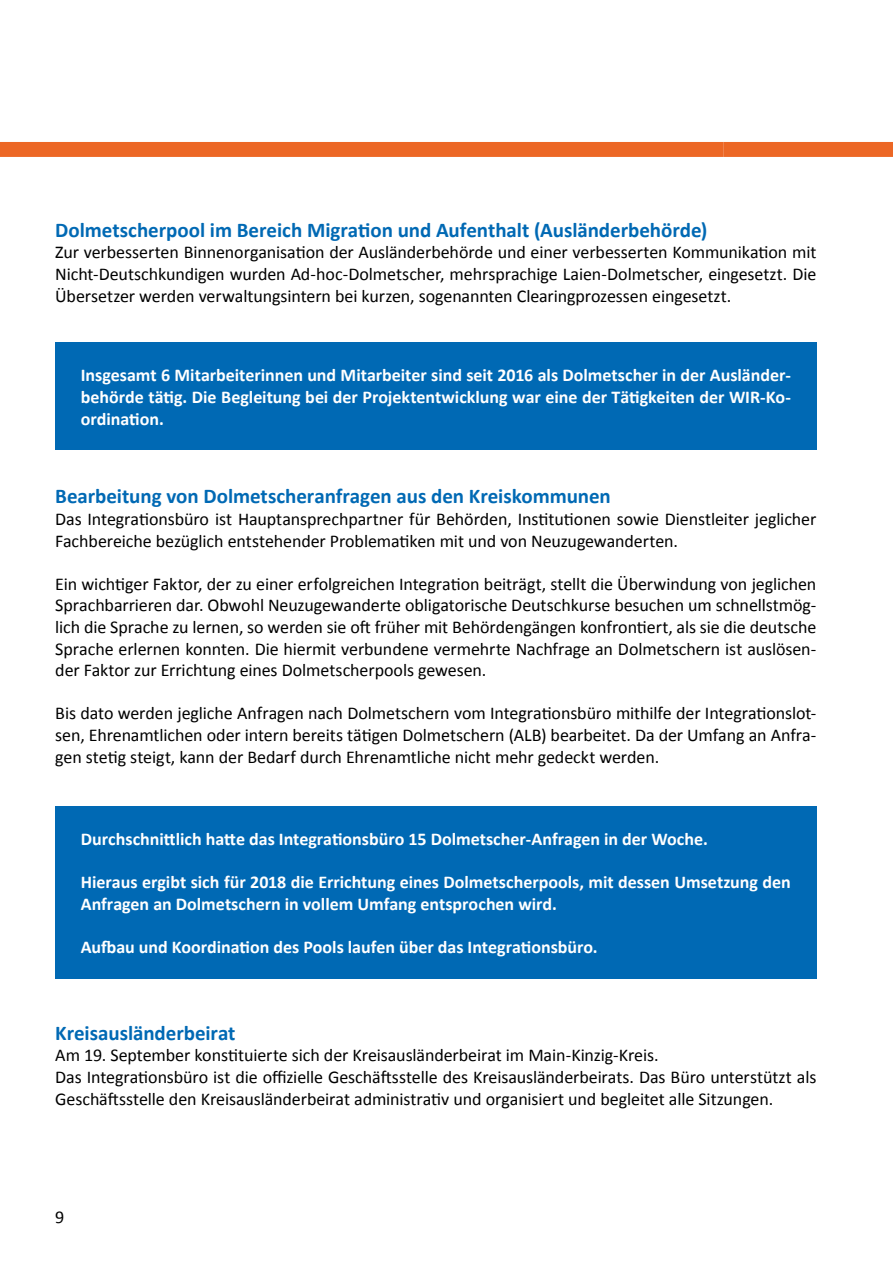
<style>
.page{position:relative;width:893px;height:1263px;background:#fff}
.page>*{position:absolute;margin:0;border:0;box-sizing:border-box;transform-origin:0 0}
.t1{font:700 21px "Calibri";color:#0069b4}
.t2{font:18px/21.6px "Calibri";letter-spacing:-.005em;color:#000;text-align:justify}
.t3{font:700 18px/21.6px "Calibri";color:#fff;text-align:justify}
</style>
<div class="page">
<div style="left:0;top:142px;width:893px;height:15px;background:#ec6725"></div>
<div style="left:55px;top:342px;width:761px;height:108px;background:#0069b4"></div>
<div style="left:55px;top:806px;width:761px;height:172px;background:#0069b4"></div>
<p class="t1" style="left:55px;top:217px;width:654px">Dolmetscherpool im Bereich Migration und Aufenthalt (Ausländerbehörde)</p>
<p class="t2" style="left:55px;top:241px;width:763px">Zur verbesserten Binnenorganisation der Ausländerbehörde und einer verbesserten Kommunikation mit Nicht-Deutschkundigen wurden Ad-hoc-Dolmetscher, mehrsprachige Laien-Dolmetscher, eingesetzt. Die Übersetzer werden verwaltungsintern bei kurzen, sogenannten Clearingprozessen eingesetzt.</p>
<p class="t3" style="left:81px;top:364px;width:712px">Insgesamt 6 Mitarbeiterinnen und Mitarbeiter sind seit 2016 als Dolmetscher in der Ausländer&shy;behörde tätig. Die Begleitung bei der Projektentwicklung war eine der Tätigkeiten der WIR-Ko&shy;ordination.</p>
<p class="t1" style="left:55px;top:483px;width:557px">Bearbeitung von Dolmetscheranfragen aus den Kreiskommunen</p>
<p class="t2" style="left:55px;top:507px;width:763px">Das Integrationsbüro ist Hauptansprechpartner für Behörden, Institutionen sowie Dienstleiter jeglicher<br>Fachbereiche bezüglich entstehender Problematiken mit und von Neuzugewanderten.</p>
<p class="t2" style="left:55px;top:572px;width:763px">Ein wichtiger Faktor, der zu einer erfolgreichen Integration beiträgt, stellt die Überwindung von jeglichen Sprachbarrieren dar. Obwohl Neuzugewanderte obligatorische Deutschkurse besuchen um schnellstmög&shy;lich die Sprache zu lernen, so werden sie oft früher mit Behördengängen konfrontiert, als sie die deutsche Sprache erlernen konnten. Die hiermit verbundene vermehrte Nachfrage an Dolmetschern ist auslösen&shy;der Faktor zur Errichtung eines Dolmetscherpools gewesen.</p>
<p class="t2" style="left:55px;top:702px;width:763px">Bis dato werden jegliche Anfragen nach Dolmetschern vom Integrationsbüro mithilfe der Integrationslot&shy;sen, Ehrenamtlichen oder intern bereits tätigen Dolmetschern (ALB) bearbeitet. Da der Umfang an Anfra&shy;gen stetig steigt, kann der Bedarf durch Ehrenamtliche nicht mehr gedeckt werden.</p>
<p class="t3" style="left:81px;top:827px;width:629px">Durchschnittlich hatte das Integrationsbüro 15 Dolmetscher-Anfragen in der Woche.</p>
<p class="t3" style="left:81px;top:870px;width:712px">Hieraus ergibt sich für 2018 die Errichtung eines Dolmetscherpools, mit dessen Umsetzung den<br>Anfragen an Dolmetschern in vollem Umfang entsprochen wird.</p>
<p class="t3" style="left:81px;top:935px;width:518px">Aufbau und Koordination des Pools laufen über das Integrationsbüro.</p>
<p class="t1" style="left:55px;top:1020px;width:182px">Kreisausländerbeirat</p>
<p class="t2" style="left:55px;top:1044px;width:763px;text-align:left">Am 19. September konstituierte sich der Kreisausländerbeirat im Main-Kinzig-Kreis.<br>Das Integrationsbüro ist die offizielle Geschäftsstelle des Kreisausländerbeirats. Das Büro unterstützt als<br>Geschäftsstelle den Kreisausländerbeirat administrativ und organisiert und begleitet alle Sitzungen.</p>
<p class="t2" style="left:55px;top:1205px;width:11px">9</p>
</div>
